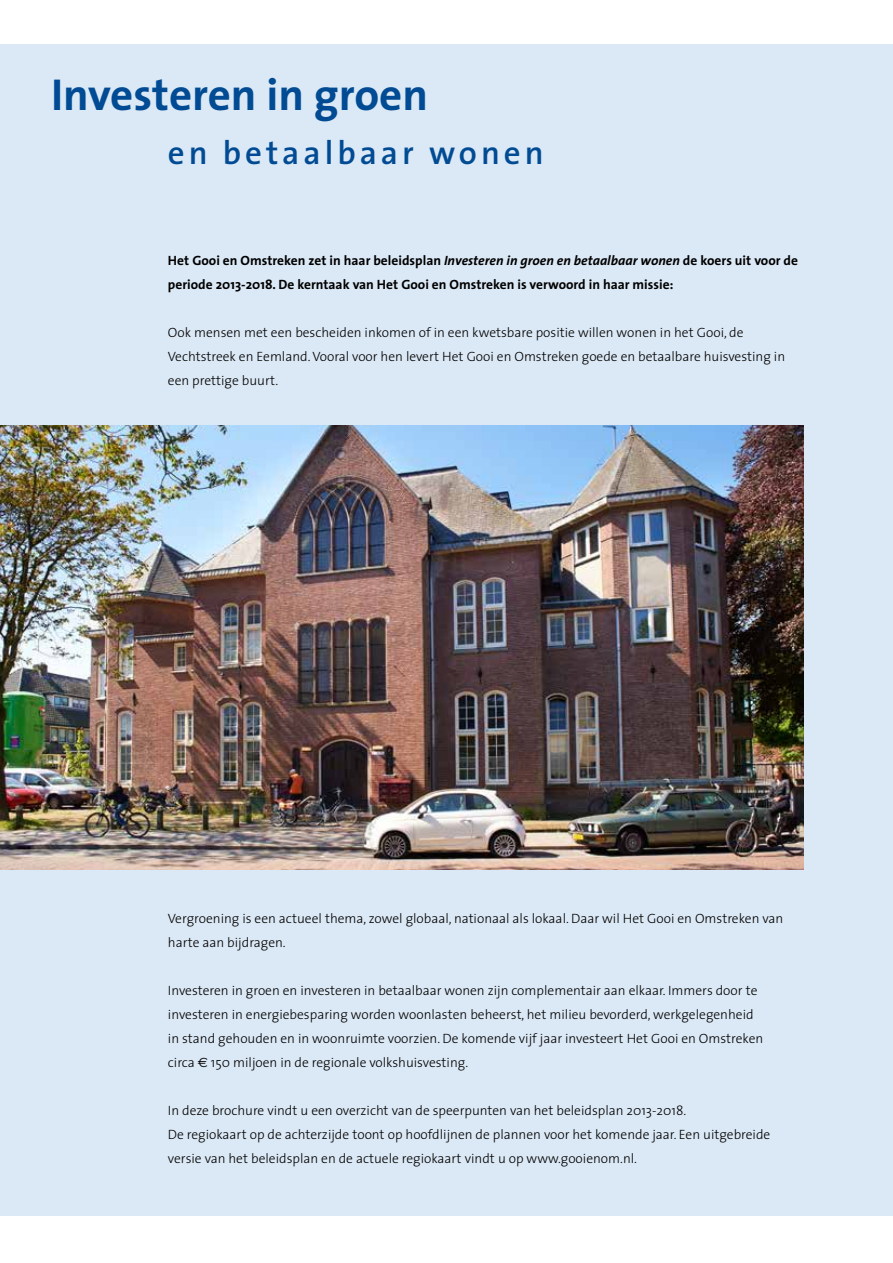
<style>
.page{position:relative;width:893px;height:1263px;background:#fff}
.page>*{position:absolute;margin:0;border:0;box-sizing:border-box;transform-origin:0 0}
.t1{font:700 45px "The Sans";color:#004b93}
.t2{font:600 33px "The Sans";letter-spacing:.12em;color:#004b93}
.t3{font:300 13.5px/24px "The Sans";color:#000}
.t4{font:700 13.5px/24px "The Sans";color:#000}
.s1{font-style:italic}
.s2{font-family:"Euro Sans";font-weight:400}
</style>
<div class="page">
<div style="left:0;top:44px;width:893px;height:1172px;background:#dbe8f5"></div>
<img style="left:0;top:425px;width:804px;height:445px">
<h1 class="t1" style="left:51px;top:57px;width:379px">Investeren in groen</h1>
<h2 class="t2" style="left:168px;top:126px;width:377px">en betaalbaar wonen</h2>
<p class="t4" style="left:168px;top:248px;width:632px">Het Gooi en Omstreken zet in haar beleidsplan <span class="s1">Investeren in groen en betaalbaar wonen</span> de koers uit voor de periode 2013-2018. De kerntaak van Het Gooi en Omstreken is verwoord in haar missie:</p>
<p class="t3" style="left:168px;top:320px;width:619px">Ook mensen met een bescheiden inkomen of in een kwetsbare positie willen wonen in het Gooi, de<br>Vechtstreek en Eemland. Vooral voor hen levert Het Gooi en Omstreken goede en betaalbare huisvesting in een prettige buurt.</p>
<p class="t3" style="left:168px;top:906px;width:617px">Vergroening is een actueel thema, zowel globaal, nationaal als lokaal. Daar wil Het Gooi en Omstreken van harte aan bijdragen.</p>
<p class="t3" style="left:168px;top:978px;width:597px">Investeren in groen en investeren in betaalbaar wonen zijn complementair aan elkaar. Immers door te investeren in energiebesparing worden woonlasten beheerst, het milieu bevorderd, werkgelegenheid in stand gehouden en in woonruimte voorzien. De komende vijf jaar investeert Het Gooi en Omstreken circa <span class="s2">€</span> 150 miljoen in de regionale volkshuisvesting.</p>
<p class="t3" style="left:168px;top:1098px;width:604px">In deze brochure vindt u een overzicht van de speerpunten van het beleidsplan 2013-2018.<br>De regiokaart op de achterzijde toont op hoofdlijnen de plannen voor het komende jaar. Een uitgebreide versie van het beleidsplan en de actuele regiokaart vindt u op www.gooienom.nl.</p>
</div>
